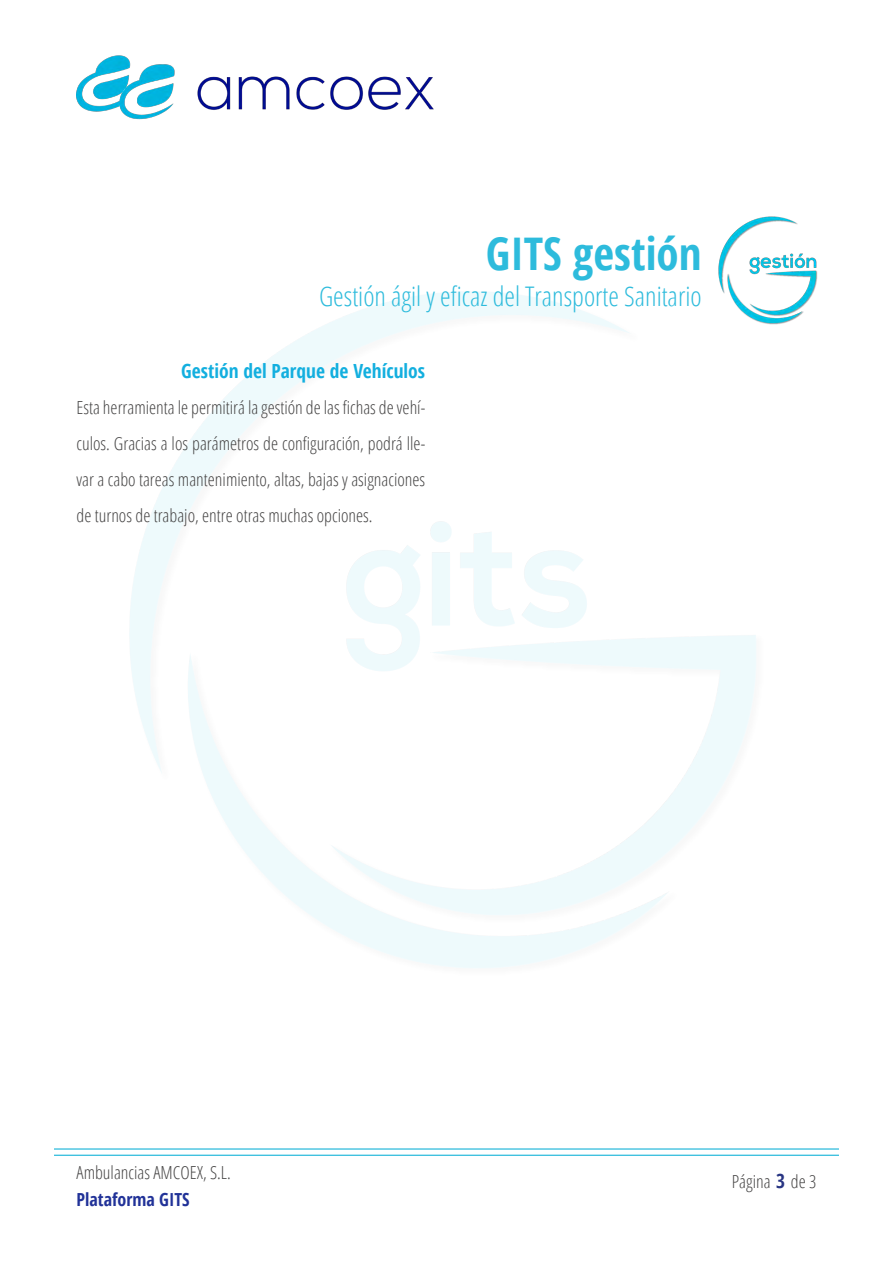
<style>
.page{position:relative;width:893px;height:1263px;background:#fff}
.page>*{position:absolute;margin:0;border:0;box-sizing:border-box;transform-origin:0 0}
.t1{font:700 condensed 45px "Open Sans";color:#2dbbdc}
.t2{font:300 condensed 27px "Open Sans";color:#2dbbdc}
.t3{font:700 condensed 19.5px "Open Sans";color:#13afdf}
.t4{font:700 condensed 19.5px "Open Sans";color:#283583}
.t5{font:300 condensed 18px/36px "Open Sans";color:#454444;text-align:justify}
.t6{font:700 condensed 18px "Open Sans";color:#213298}
</style>
<div class="page">
<img style="left:77px;top:55px;width:357px;height:65px">
<hr style="left:54px;top:1148px;width:785px;height:2px;background:#2dbbdc">
<hr style="left:54px;top:1154px;width:785px;height:2px;background:#2dbbdc">
<img style="left:719px;top:216px;width:98px;height:108px">
<h1 class="t1" style="left:486px;top:222px;width:217px">GITS gestión</h1>
<h2 class="t2" style="left:319px;top:278px;width:384px">Gestión ágil y eficaz del Transporte Sanitario</h2>
<p class="t3" style="left:181px;top:357px;width:246px">Gestión del Parque de Vehículos</p>
<p class="t5" style="left:77px;top:389px;width:350px">Esta herramienta le permitirá la gestión de las fichas de vehí&shy;culos. Gracias a los parámetros de configuración, podrá lle&shy;var a cabo tareas mantenimiento, altas, bajas y asignaciones de turnos de trabajo, entre otras muchas opciones.</p>
<p class="t5" style="left:77px;top:1154px;width:156px">Ambulancias AMCOEX, S.L.</p>
<p class="t6" style="left:77px;top:1187px;width:115px">Plataforma GITS</p>
<p class="t4" style="left:776px;top:1167px;width:11px">3</p>
<p class="t5" style="left:732px;top:1163px;width:86px">Página de 3</p>
</div>
